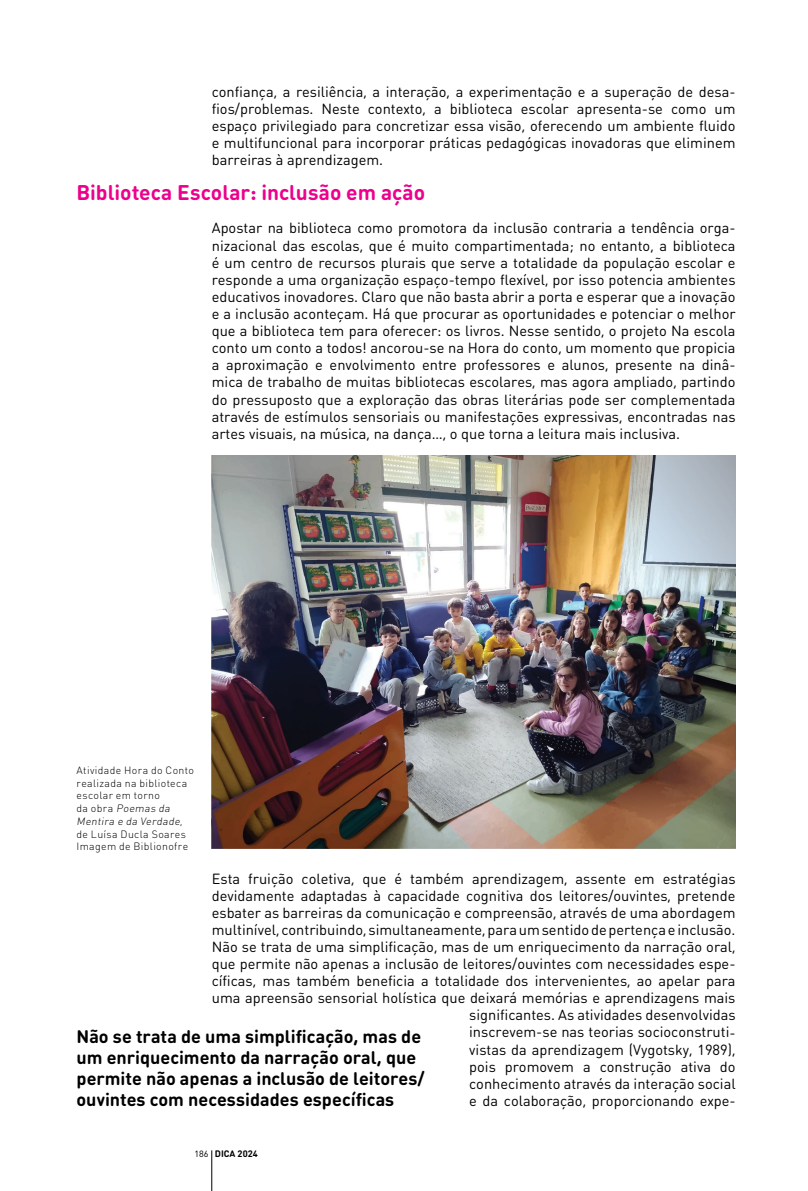
<style>
.page{position:relative;width:808px;height:1191px;background:#fff}
.page>*{position:absolute;margin:0;border:0;box-sizing:border-box;transform-origin:0 0}
.t1{font:700 21px "DIN Round Pro";color:#ec008c}
.t2{font:700 18px/21px "DIN Round Pro";color:#000}
.t3{font:14.55px/17.1px "DIN Round Pro";color:#000;text-align:justify}
.t4{font:300 10.5px/12.8px "DIN Round Pro";letter-spacing:.035em;color:#000}
.t5{font:700 9.3px "DIN Round Pro";color:#000}
.s1{font-style:italic}
.s2{font-weight:400;font-size:9px}
</style>
<div class="page">
<hr style="left:211px;top:1150px;width:1px;height:41px;background:#000">
<img style="left:212px;top:456px;width:524px;height:393px">
<p class="t3" style="left:212px;top:82px;width:525px">confiança, a resiliência, a interação, a experimentação e a superação de desa&shy;fios/problemas. Neste contexto, a biblioteca escolar apresenta-se como um espaço privilegiado para concretizar essa visão, oferecendo um ambiente fluido e multifuncional para incorporar práticas pedagógicas inovadoras que eliminem barreiras à aprendizagem.</p>
<h1 class="t1" style="left:77px;top:177px;width:350px">Biblioteca Escolar: inclusão em ação</h1>
<p class="t3" style="left:212px;top:219px;width:525px">Apostar na biblioteca como promotora da inclusão contraria a tendência orga&shy;nizacional das escolas, que é muito compartimentada; no entanto, a biblioteca é um centro de recursos plurais que serve a totalidade da população escolar e responde a uma organização espaço-tempo flexível, por isso potencia ambientes educativos inovadores. Claro que não basta abrir a porta e esperar que a inovação e a inclusão aconteçam. Há que procurar as oportunidades e potenciar o melhor que a biblioteca tem para oferecer: os livros. Nesse sentido, o projeto Na escola conto um conto a todos! ancorou-se na Hora do conto, um momento que propicia a aproximação e envolvimento entre professores e alunos, presente na dinâ&shy;mica de trabalho de muitas bibliotecas escolares, mas agora ampliado, partindo do pressuposto que a exploração das obras literárias pode ser complementada através de estímulos sensoriais ou manifestações expressivas, encontradas nas artes visuais, na música, na dança…, o que torna a leitura mais inclusiva.</p>
<p class="t4" style="left:77px;top:763px;width:119px">Atividade Hora do Conto realizada na biblioteca escolar em torno<br>d a o b ra <span class="s1">Poemas da<br>Mentira e da Verdade</span>, de Luísa Ducla Soares<br>Imagem de Biblionofre</p>
<p class="t3" style="left:212px;top:869px;width:525px;text-align:right">Esta fruição coletiva, que é também aprendizagem, assente em estratégias devidamente adaptadas à capacidade cognitiva dos leitores/ouvintes, pretende esbater as barreiras da comunicação e compreensão, através de uma abordagem multinível, contribuindo, simultaneamente, para um sentido de pertença e inclusão.<br>Não se trata de uma simplificação, mas de um enriquecimento da narração oral, que permite não apenas a inclusão de leitores/ouvintes com necessidades espe&shy;cíficas, mas também beneficia a totalidade dos intervenientes, ao apelar para uma apreensão sensorial holística que deixará memórias e aprendizagens mais significantes. As atividades desenvolvidas<br>inscrevem-se nas teorias socioconstruti-<br>vistas da aprendizagem (Vygotsky, 1989),<br>pois promovem a construção ativa do<br>conhecimento através da interação social<br>e da colaboração, proporcionando expe-</p>
<p class="t2" style="left:77px;top:1025px;width:350px">Não se trata de uma simplificação, mas de um enriquecimento da narração oral, que permite não apenas a inclusão de leitores/ ouvintes com necessidades específicas</p>
<p class="t5" style="left:194px;top:1147px;width:65px"><span class="s2">186</span> DICA 2024</p>
</div>
